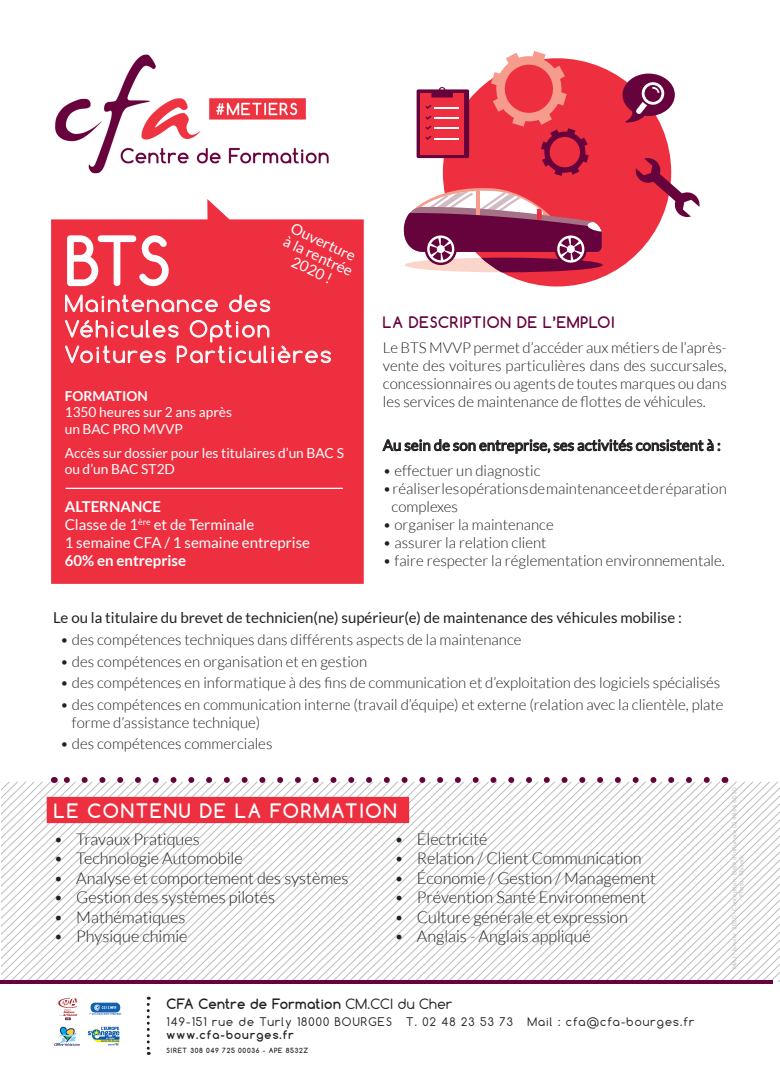
<style>
.page{position:relative;width:780px;height:1088px;background:#fff}
.page>*{position:absolute;margin:0;border:0;box-sizing:border-box;transform-origin:0 0}
.t1{font:700 65px "Comfortaa";color:#fff}
.t2{font:300 21.25px "Comfortaa";letter-spacing:.1em;color:#fff}
.filet{font:700 18.75px "Comfortaa";letter-spacing:.1em;color:#fff}
.t3{font:300 16.25px "Lato";color:#231f20}
.t4{font:300 15px/18px "Lato";color:#231f20}
.t5{font:15px "Lato";color:#231f20}
.t6{font:15px "Lato";color:#fff}
.t7{font:700 15px "Lato";color:#fff}
.t8{font:700 15px "Comfortaa";letter-spacing:.05em;color:#66023c}
.t9{font:13.75px "Lato";color:#fff}
.t10{font:700 13.75px "Lato";color:#fff}
.t11{font:700 13.5px "Comfortaa";letter-spacing:.025em;color:#231f20}
.t12{font:11.25px "Comfortaa";letter-spacing:.1em;color:#231f20}
.t13{font:700 11.25px "Comfortaa";letter-spacing:.1em;color:#231f20}
.t14{font:700 6.75px "Comfortaa";letter-spacing:.1em;color:#231f20}
.t15{font:6px "Lato";letter-spacing:.02em;color:#bcbdc0}
.s1{font-weight:400}
</style>
<div class="page">
<svg style="left:1px;top:781px;width:779px;height:200px"></svg>
<div style="left:47px;top:797px;width:362px;height:26px;background:#ee2f40"></div>
<svg style="left:63px;top:777px;width:643px;height:6px"></svg>
<div style="left:443px;top:58px;width:228px;height:228px;background:#ee2f40;border-radius:50%"></div>
<div style="left:416px;top:89px;width:53px;height:69px;background:#66023c;border-radius:2px"></div>
<div style="left:420px;top:93px;width:43px;height:62px;background:#ee2f40"></div>
<svg style="left:431px;top:87px;width:22px;height:10px"></svg>
<svg style="left:425px;top:105px;width:33px;height:4px"></svg>
<svg style="left:425px;top:116px;width:33px;height:4px"></svg>
<svg style="left:425px;top:126px;width:33px;height:4px"></svg>
<svg style="left:425px;top:136px;width:33px;height:4px"></svg>
<svg style="left:622px;top:74px;width:52px;height:49px"></svg>
<svg style="left:403px;top:186px;width:199px;height:86px"></svg>
<svg style="left:635px;top:157px;width:65px;height:61px"></svg>
<svg style="left:491px;top:51px;width:97px;height:125px"></svg>
<svg style="left:382px;top:439px;width:338px;height:15px"></svg>
<svg style="left:51px;top:199px;width:313px;height:385px;background:#ef3b4b"></svg>
<svg style="left:65px;top:294px;width:153px;height:18px;background:#f26572"></svg>
<svg style="left:229px;top:294px;width:41px;height:18px"></svg>
<svg style="left:65px;top:320px;width:266px;height:46px;background:#f05260"></svg>
<hr style="left:66px;top:488px;width:277px;height:1px;background:#fff">
<img style="left:55px;top:54px;width:274px;height:120px">
<svg style="left:147px;top:997px;width:3px;height:58px"></svg>
<img style="left:54px;top:998px;width:68px;height:48px">
<svg style="left:0;top:979px;width:772px;height:4px;fill:#66023c"></svg>
<p class="t6" style="left:295px;top:220px;width:71px;rotate:25deg">Ouverture</p>
<p class="t1" style="left:65px;top:220px;width:107px">BTS</p>
<p class="t2" style="left:65px;top:290px;width:207px">Maintenance des</p>
<p class="t2" style="left:65px;top:315px;width:206px">Véhicules Option</p>
<p class="t2" style="left:65px;top:341px;width:268px">Voitures Particulières</p>
<p class="t10" style="left:65px;top:388px;width:85px">FORMATION</p>
<p class="t9" style="left:65px;top:405px;width:169px">1350 heures sur 2 ans après</p>
<p class="t9" style="left:65px;top:421px;width:120px">un BAC PRO MVVP</p>
<p class="t9" style="left:65px;top:445px;width:281px">Accès sur dossier pour les titulaires d’un BAC S</p>
<p class="t9" style="left:65px;top:461px;width:112px">ou d’un BAC ST2D</p>
<p class="t7" style="left:65px;top:498px;width:98px">ALTERNANCE</p>
<p class="t6" style="left:65px;top:517px;width:191px">Classe de 1<sup>ère</sup> et de Terminale</p>
<p class="t6" style="left:65px;top:535px;width:247px">1 semaine CFA / 1 semaine entreprise</p>
<p class="t7" style="left:65px;top:552px;width:123px">60% en entreprise</p>
<p class="t6" style="left:288px;top:233px;width:76px;rotate:25deg">à la rentrée</p>
<p class="t6" style="left:296px;top:253px;width:44px;rotate:25deg">2020 !</p>
<p class="t8" style="left:383px;top:313px;width:233px">LA DESCRIPTION DE L’EMPLOI</p>
<p class="t4" style="left:383px;top:339px;width:345px;text-align:justify">Le BTS MVVP permet d’accéder aux métiers de l’après&shy;vente des voitures particulières dans des succursales, concessionnaires ou agents de toutes marques ou dans les services de maintenance de flottes de véhicules.</p>
<p class="t5" style="left:383px;top:437px;width:339px">Au sein de son entreprise, ses activités consistent à :</p>
<p class="t4" style="left:383px;top:461px;width:159px">• effectuer un diagnostic</p>
<p class="t4" style="left:391px;top:479px;width:336px;text-indent:-9px">•réaliserlesopérationsdemaintenanceetderéparation complexes</p>
<p class="t4" style="left:383px;top:515px;width:172px">• organiser la maintenance</p>
<p class="t4" style="left:383px;top:533px;width:165px">• assurer la relation client</p>
<p class="t4" style="left:383px;top:551px;width:343px">• faire respecter la réglementation environnementale.</p>
<p class="t5" style="left:53px;top:610px;width:630px">Le ou la titulaire du brevet de technicien(ne) supérieur(e) de maintenance des véhicules mobilise :</p>
<p class="t4" style="left:60px;top:631px;width:462px">• des compétences techniques dans différents aspects de la maintenance</p>
<p class="t4" style="left:60px;top:652px;width:308px">• des compétences en organisation et en gestion</p>
<p class="t4" style="left:60px;top:674px;width:661px">• des compétences en informatique à des fins de communication et d’exploitation des logiciels spécialisés</p>
<p class="t4" style="left:72px;top:695px;width:653px;text-indent:-12px">• des compétences en communication interne (travail d’équipe) et externe (relation avec la clientèle, plate forme d’assistance technique)</p>
<p class="t4" style="left:60px;top:735px;width:214px">• des compétences commerciales</p>
<p class="filet" style="left:54px;top:799px;width:344px">LE CONTENU DE LA FORMATION</p>
<p class="t3" style="left:54px;top:830px;width:147px">• Travaux Pratiques</p>
<p class="t3" style="left:54px;top:850px;width:190px">• Technologie Automobile</p>
<p class="t3" style="left:54px;top:869px;width:296px">• Analyse et comportement des systèmes</p>
<p class="t3" style="left:54px;top:889px;width:223px">• Gestion des systèmes pilotés</p>
<p class="t3" style="left:54px;top:908px;width:133px">• Mathématiques</p>
<p class="t3" style="left:54px;top:928px;width:135px">• Physique chimie</p>
<p class="t3" style="left:394px;top:830px;width:95px">• Électricité</p>
<p class="t3" style="left:394px;top:850px;width:249px">• Relation / Client Communication</p>
<p class="t3" style="left:394px;top:869px;width:263px">• Économie / Gestion / Management</p>
<p class="t3" style="left:394px;top:889px;width:253px">• Prévention Santé Environnement</p>
<p class="t3" style="left:394px;top:908px;width:235px">• Culture générale et expression</p>
<p class="t3" style="left:394px;top:928px;width:198px">• Anglais - Anglais appliqué</p>
<p class="t11" style="left:167px;top:995px;width:287px">CFA Centre de Formation <span class="s1">CM.CCI du Cher</span></p>
<p class="t12" style="left:167px;top:1014px;width:227px">149-151 rue de Turly 18000 BOURGES</p>
<p class="t12" style="left:406px;top:1014px;width:108px">T. 02 48 23 53 73</p>
<p class="t12" style="left:527px;top:1014px;width:168px">Mail : cfa@cfa-bourges.fr</p>
<p class="t13" style="left:167px;top:1027px;width:129px">www.cfa-bourges.fr</p>
<p class="t14" style="left:167px;top:1046px;width:143px">SIRET 308 049 725 00036 - APE 8532Z</p>
<p class="t15" style="left:730px;top:969px;width:183px;rotate:-90deg">MAJ : Janvier 2020 - Conception : Délit d’influence 02 48 66 60 10</p>
<p class="t15" style="left:738px;top:900px;width:47px;rotate:-90deg">- Photo : ©Istock</p>
</div>
